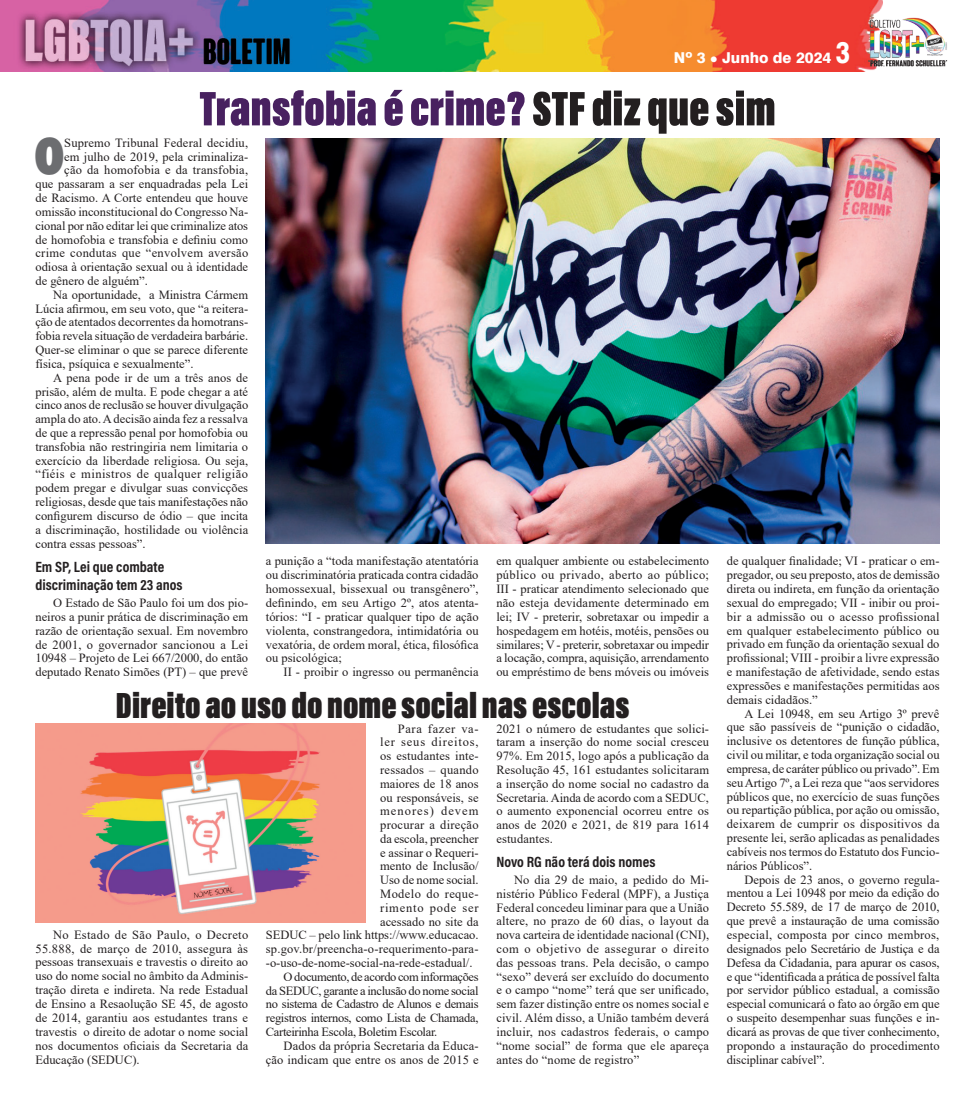
<style>
.page{position:relative;width:975px;height:1099px;background:#fff}
.page>*{position:absolute;margin:0;border:0;box-sizing:border-box;transform-origin:0 0}
.Corpo_do_texto{font:700 53.75px "U001 DOT Ultr";color:#6c6d70;scale:.75 1}
.titulo{font:900 50px "Acumin Pro Extra Cond";color:#482160}
.titulo-2{font:900 37.5px "Acumin Pro Extra Cond";color:#231f20}
.intertitulos{font:700 15px/17.5px "Acumin Pro Cond";color:#231f20}
.t1{font:800 15px "Swiss 721 BT";color:#fff}
.Corpo_do_texto-2{font:12.5px/13.9px "Times New Roman";color:#231f20;text-align:justify}
.Corpo_do_texto-3{font:12.5px "Times New Roman";letter-spacing:.025em;color:#231f20}
.Corpo_do_texto-4{font:12.5px "Times New Roman";letter-spacing:.02em;color:#231f20}
.Corpo_do_texto-5{font:12.5px "Times New Roman";letter-spacing:.065em;color:#231f20}
.Corpo_do_texto-6{font:12.5px "Times New Roman";letter-spacing:.03em;color:#231f20}
.Corpo_do_texto-7{font:12.5px "Times New Roman";letter-spacing:.06em;color:#231f20}
.Corpo_do_texto-8{font:12.5px "Times New Roman";letter-spacing:.08em;color:#231f20}
.Corpo_do_texto-9{font:12.5px "Times New Roman";letter-spacing:.05em;color:#231f20}
.s1{font-size:30px}
.s2{color:#231f20}
</style>
<div class="page">
<img style="left:0;top:0;width:948px;height:72px">
<img style="left:35px;top:723px;width:331px;height:199px">
<img style="left:266px;top:138px;width:673px;height:405px">
<p class="t1" style="left:673px;top:48px;width:178px">Nº 3 ● Junho de 2024 <span class="s1">3</span></p>
<p class="titulo" style="left:199px;top:78px;width:578px">Transfobia é crime? <span class="s2">STF diz que sim</span></p>
<p class="Corpo_do_texto" style="left:34px;top:124px;width:41px">O</p>
<p class="Corpo_do_texto-2" style="left:64px;top:135px;width:185px">Supremo Tribunal Federal decidiu,</p>
<p class="Corpo_do_texto-2" style="left:64px;top:149px;width:185px">em julho de 2019, pela criminaliza-</p>
<p class="Corpo_do_texto-2" style="left:64px;top:163px;width:185px">ção da homofobia e da transfobia,</p>
<p class="Corpo_do_texto-2" style="left:35px;top:177px;width:214px">que passaram a ser enquadradas pela Lei</p>
<p class="Corpo_do_texto-2" style="left:35px;top:190px;width:214px">de Racismo. A Corte entendeu que houve</p>
<p class="Corpo_do_texto-2" style="left:35px;top:204px;width:214px">omissão inconstitucional do Congresso Na-</p>
<p class="Corpo_do_texto-2" style="left:35px;top:218px;width:214px">cional por não editar lei que criminalize atos</p>
<p class="Corpo_do_texto-2" style="left:35px;top:232px;width:214px">de homofobia e transfobia e definiu como</p>
<p class="Corpo_do_texto-3" style="left:35px;top:244px;width:214px">crime condutas que “envolvem aversão</p>
<p class="Corpo_do_texto-2" style="left:35px;top:260px;width:214px">odiosa à orientação sexual ou à identidade</p>
<p class="Corpo_do_texto-2" style="left:35px;top:273px;width:114px">de gênero de alguém”.</p>
<p class="Corpo_do_texto-2" style="left:35px;top:287px;width:214px;text-indent:18px">Na oportunidade, a Ministra Cármem Lúcia afirmou, em seu voto, que “a reitera&shy;ção de atentados decorrentes da homotrans&shy;fobia revela situação de verdadeira barbárie.<br>Quer-se eliminar o que se parece diferente física, psíquica e sexualmente”.</p>
<p class="Corpo_do_texto-2" style="left:35px;top:370px;width:214px;text-indent:18px">A pena pode ir de um a três anos de prisão, além de multa. E pode chegar a até cinco anos de reclusão se houver divulgação ampla do ato. A decisão ainda fez a ressalva de que a repressão penal por homofobia ou transfobia não restringiria nem limitaria o exercício da liberdade religiosa. Ou seja, “fiéis e ministros de qualquer religião podem pregar e divulgar suas convicções religiosas, desde que tais manifestações não configurem discurso de ódio – que incita a discriminação, hostilidade ou violência contra essas pessoas”.</p>
<p class="intertitulos" style="left:35px;top:558px;width:149px">Em SP, Lei que combate discriminação tem 23 anos</p>
<p class="Corpo_do_texto-2" style="left:35px;top:595px;width:214px;text-indent:18px">O Estado de São Paulo foi um dos pio&shy;neiros a punir prática de discriminação em razão de orientação sexual. Em novembro de 2001, o governador sancionou a Lei 10948 – Projeto de Lei 667/2000, do então deputado Renato Simões (PT) – que prevê</p>
<p class="Corpo_do_texto-2" style="left:496px;top:554px;width:214px">em qualquer ambiente ou estabelecimento público ou privado, aberto ao público; III - praticar atendimento selecionado que não esteja devidamente determinado em lei; IV - preterir, sobretaxar ou impedir a hospedagem em hotéis, motéis, pensões ou similares; V - preterir, sobretaxar ou impedir a locação, compra, aquisição, arrendamento ou empréstimo de bens móveis ou imóveis</p>
<p class="Corpo_do_texto-2" style="left:726px;top:554px;width:214px">de qualquer finalidade; VI - praticar o em&shy;pregador, ou seu preposto, atos de demissão direta ou indireta, em função da orientação sexual do empregado; VII - inibir ou proi&shy;bir a admissão ou o acesso profissional em qualquer estabelecimento público ou privado em função da orientação sexual do profissional; VIII - proibir a livre expressão e manifestação de afetividade, sendo estas expressões e manifestações permitidas aos demais cidadãos.”</p>
<p class="Corpo_do_texto-2" style="left:726px;top:706px;width:214px;text-indent:18px">A Lei 10948, em seu Artigo 3º prevê que são passíveis de “punição o cidadão, inclusive os detentores de função pública, civil ou militar, e toda organização social ou empresa, de caráter público ou privado”. Em seu Artigo 7º, a Lei reza que “aos servidores públicos que, no exercício de suas funções ou repartição pública, por ação ou omissão, deixarem de cumprir os dispositivos da presente lei, serão aplicadas as penalidades cabíveis nos termos do Estatuto dos Funcio&shy;nários Públicos”.</p>
<p class="Corpo_do_texto-2" style="left:726px;top:872px;width:214px;text-indent:18px">Depois de 23 anos, o governo regula&shy;mentou a Lei 10948 por meio da edição do Decreto 55.589, de 17 de março de 2010, que prevê a instauração de uma comissão especial, composta por cinco membros, designados pelo Secretário de Justiça e da Defesa da Cidadania, para apurar os casos, e que “identificada a prática de possível falta por servidor público estadual, a comissão especial comunicará o fato ao órgão em que o suspeito desempenhar suas funções e in&shy;dicará as provas de que tiver conhecimento, propondo a instauração do procedimento disciplinar cabível”.</p>
<p class="Corpo_do_texto-2" style="left:266px;top:554px;width:214px">a punição a “toda manifestação atentatória ou discriminatória praticada contra cidadão homossexual, bissexual ou transgênero”, definindo, em seu Artigo 2º, atos atenta&shy;tórios: “I - praticar qualquer tipo de ação violenta, constrangedora, intimidatória ou vexatória, de ordem moral, ética, filosófica ou psicológica;</p>
<p class="Corpo_do_texto-2" style="left:283px;top:664px;width:196px">II - proibir o ingresso ou permanência</p>
<p class="titulo-2" style="left:116px;top:682px;width:515px">Direito ao uso do nome social nas escolas</p>
<p class="Corpo_do_texto-2" style="left:496px;top:721px;width:214px">2021 o número de estudantes que solici&shy;taram a inserção do nome social cresceu 97%. Em 2015, logo após a publicação da Resolução 45, 161 estudantes solicitaram a inserção do nome social no cadastro da Secretaria. Ainda de acordo com a SEDUC, o aumento exponencial ocorreu entre os anos de 2020 e 2021, de 819 para 1614 estudantes.</p>
<p class="intertitulos" style="left:496px;top:852px;width:160px">Novo RG não terá dois nomes</p>
<p class="Corpo_do_texto-2" style="left:496px;top:872px;width:214px;text-indent:18px">No dia 29 de maio, a pedido do Mi&shy;nistério Público Federal (MPF), a Justiça Federal concedeu liminar para que a União altere, no prazo de 60 dias, o layout da nova carteira de identidade nacional (CNI), com o objetivo de assegurar o direito das pessoas trans. Pela decisão, o campo “sexo” deverá ser excluído do documento e o campo “nome” terá que ser unificado, sem fazer distinção entre os nomes social e civil. Além disso, a União também deverá incluir, nos cadastros federais, o campo “nome social” de forma que ele apareça antes do “nome de registro”</p>
<p class="Corpo_do_texto-9" style="left:398px;top:719px;width:82px">Para fazer va-</p>
<p class="Corpo_do_texto-5" style="left:380px;top:733px;width:100px">ler seus direitos,</p>
<p class="Corpo_do_texto-2" style="left:380px;top:748px;width:100px">os estudantes inte-</p>
<p class="Corpo_do_texto-4" style="left:380px;top:761px;width:100px">ressados – quando</p>
<p class="Corpo_do_texto-2" style="left:380px;top:776px;width:100px">maiores de 18 anos</p>
<p class="Corpo_do_texto-2" style="left:380px;top:790px;width:100px">ou responsáveis, se</p>
<p class="Corpo_do_texto-8" style="left:380px;top:802px;width:100px">menores) devem</p>
<p class="Corpo_do_texto-4" style="left:380px;top:816px;width:100px">procurar a direção</p>
<p class="Corpo_do_texto-2" style="left:380px;top:831px;width:100px">da escola, preencher</p>
<p class="Corpo_do_texto-2" style="left:380px;top:845px;width:100px">e assinar o Requeri-</p>
<p class="Corpo_do_texto-2" style="left:380px;top:859px;width:100px">mento de Inclusão/</p>
<p class="Corpo_do_texto-2" style="left:380px;top:872px;width:100px">Uso de nome social.</p>
<p class="Corpo_do_texto-6" style="left:380px;top:885px;width:100px">Modelo do reque-</p>
<p class="Corpo_do_texto-7" style="left:380px;top:898px;width:100px">rimento pode ser</p>
<p class="Corpo_do_texto-2" style="left:380px;top:914px;width:100px">acessado no site da</p>
<p class="Corpo_do_texto-2" style="left:266px;top:927px;width:214px">SEDUC – pelo link https://www.educacao.</p>
<p class="Corpo_do_texto-2" style="left:266px;top:941px;width:214px">sp.gov.br/preencha-o-requerimento-para-</p>
<p class="Corpo_do_texto-2" style="left:266px;top:955px;width:208px">-o-uso-de-nome-social-na-rede-estadual/.</p>
<p class="Corpo_do_texto-2" style="left:266px;top:969px;width:214px;text-indent:18px">O documento, de acordo com informações da SEDUC, garante a inclusão do nome social no sistema de Cadastro de Alunos e demais registros internos, como Lista de Chamada, Carteirinha Escola, Boletim Escolar.</p>
<p class="Corpo_do_texto-2" style="left:266px;top:1038px;width:214px;text-align:right">Dados da própria Secretaria da Educa&shy;ção indicam que entre os anos de 2015 e</p>
<p class="Corpo_do_texto-2" style="left:35px;top:927px;width:214px;text-indent:18px">No Estado de São Paulo, o Decreto 55.888, de março de 2010, assegura às pessoas transexuais e travestis o direito ao uso do nome social no âmbito da Adminis&shy;tração direta e indireta. Na rede Estadual de Ensino a Resaolução SE 45, de agosto de 2014, garantiu aos estudantes trans e travestis o direito de adotar o nome social nos documentos oficiais da Secretaria da Educação (SEDUC).</p>
</div>
